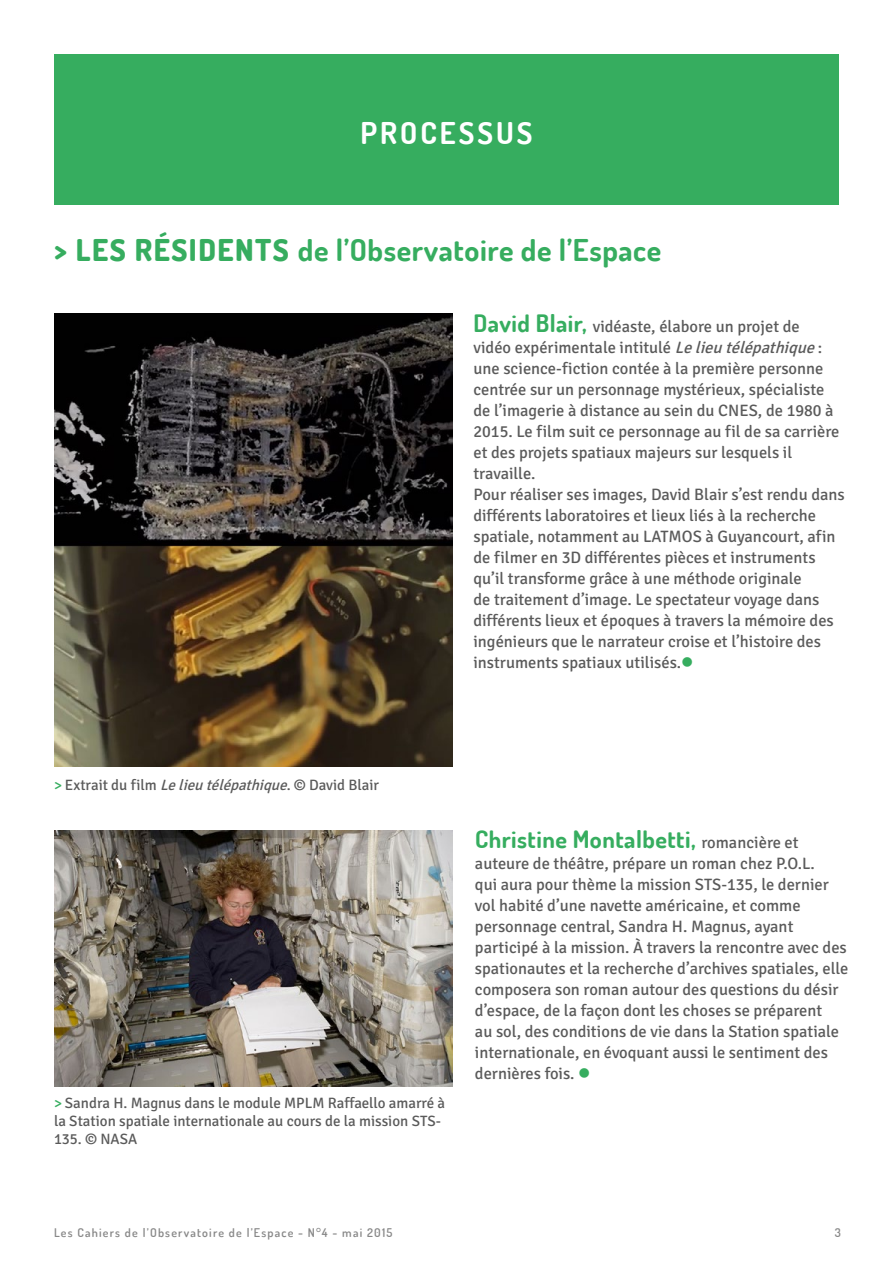
<style>
.page{position:relative;width:893px;height:1263px;background:#fff}
.page>*{position:absolute;margin:0;border:0;box-sizing:border-box;transform-origin:0 0}
.t1{font:700 30px "Dosis";color:#36ad5f}
.t2{font:700 30px "Dosis";letter-spacing:.1em;color:#fff}
.t3{font:700 24px "Dosis";color:#36ad5f}
.t4{font:16.5px/21px "Signika";color:#5a5a5a}
.t5{font:15px/18px "Signika";color:#5a5a5a}
.t6{font:600 12px "Dosis";letter-spacing:.1em;color:#888}
.s1{font-weight:800}
.s2{font-family:"Dosis";font-weight:700;font-size:24px;color:#36ad5f}
.s3{font-style:italic}
.s4{color:#36ad5f}
.s5{font-family:"Signika";font-weight:400;font-size:16.5px;color:#5a5a5a}
</style>
<div class="page">
<div style="left:54px;top:54px;width:785px;height:150px;background:#36ad5f"></div>
<img style="left:54px;top:831px;width:398px;height:255px">
<img style="left:54px;top:314px;width:398px;height:453px">
<h1 class="t2" style="left:360px;top:114px;width:174px">processus</h1>
<h1 class="t1" style="left:54px;top:230px;width:609px"><span class="s1">&gt; LES RÉSIDENTS</span> de l’Observatoire de l’Espace</h1>
<p class="t4" style="left:473px;top:316px;width:373px"><span class="s2">David Blair,</span> vidéaste, élabore un projet de<br>vidéo expérimentale intitulé <span class="s3">Lelieutélépathique</span>: une science-fiction contée à la première personne centrée sur un personnage mystérieux, spécialiste de l’imagerie à distance au sein du CNES, de 1980 à 2015. Le film suit ce personnage au fil de sa carrière et des projets spatiaux majeurs sur lesquels il travaille.<br>Pour réaliser ses images, David Blair s’est rendu dans différents laboratoires et lieux liés à la recherche spatiale, notamment au LATMOS à Guyancourt, afin de filmer en 3D différentes pièces et instruments qu’il transforme grâce à une méthode originale<br>de traitement d’image. Le spectateur voyage dans différents lieux et époques à travers la mémoire des ingénieurs que le narrateur croise et l’histoire des instruments spatiaux utilisés.<span class="s4">●</span></p>
<p class="t5" style="left:54px;top:776px;width:327px"><span class="s4">&gt;</span> Extrait du film <span class="s3">Lelieutélépathique</span>. © David Blair</p>
<p class="t5" style="left:54px;top:1094px;width:393px"><span class="s4">&gt;</span> Sandra H. Magnus dans le module MPLM Raffaello amarré à la Station spatiale internationale au cours de la mission STS-<br>135. © NASA</p>
<h2 class="t3" style="left:475px;top:823px;width:325px">Christine Montalbetti, <span class="s5">romancière et</span></h2>
<p class="t4" style="left:475px;top:853px;width:375px">auteure de théâtre, prépare un roman chez P.O.L.<br>qui aura pour thème la mission STS-135, le dernier vol habité d’une navette américaine, et comme personnage central, Sandra H. Magnus, ayant participé à la mission. À travers la rencontre avec des spationautes et la recherche d’archives spatiales, elle composera son roman autour des questions du désir d’espace, de la façon dont les choses se préparent<br>au sol, des conditions de vie dans la Station spatiale internationale, en évoquant aussi le sentiment des dernières fois. <span class="s4">●</span></p>
<p class="t6" style="left:54px;top:1224px;width:340px">Les Cahiers de l’Observatoire de l’Espace - N°4 - mai 2015</p>
<p class="t6" style="left:835px;top:1224px;width:8px">3</p>
</div>
